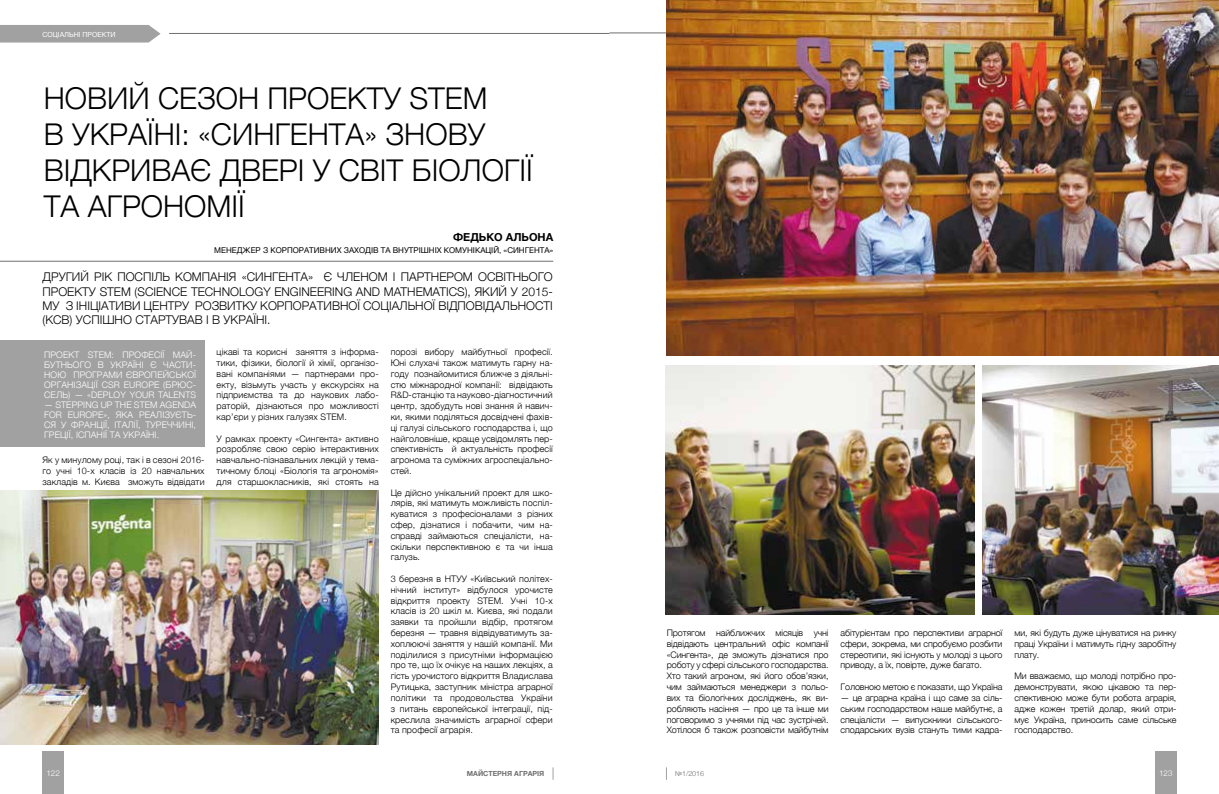
<style>
.page{position:relative;width:1219px;height:794px;background:#fff}
.page>*{position:absolute;margin:0;border:0;box-sizing:border-box;transform-origin:0 0}
.t1{font:300 30px/36px "Helvetica Neue";color:#000}
.t2{font:300 12px/14.4px "Helvetica Neue";color:#000;text-align:justify}
.t3{font:700 11px "Helvetica Neue";color:#000}
.t4{font:300 9px/10.8px "Helvetica Neue";letter-spacing:.01em;color:#000;text-align:justify}
.t5{font:300 9px/10px "Helvetica Neue";letter-spacing:.01em;color:#fff;text-align:justify}
.t6{font:300 9px "Helvetica Neue";letter-spacing:-.01em;color:#000}
.t7{font:8px "Helvetica Neue";color:#000}
.t8{font:300 8px "Helvetica Neue";color:#fff}
.t9{font:7px "Helvetica Neue";color:#fff}
.t10{font:700 7px "Helvetica Neue";color:#706f6f}
.t11{font:300 7px "Helvetica Neue";color:#706f6f}
</style>
<div class="page">
<hr style="left:0;top:261px;width:553px;height:1px;background:#706f6f">
<img style="left:0;top:491px;width:379px;height:253px">
<div style="left:0;top:340px;width:205px;height:106px;background:#a1a1a1"></div>
<img style="left:666px;top:366px;width:308px;height:248px">
<img style="left:983px;top:366px;width:236px;height:248px">
<svg style="left:0;top:25px;width:161px;height:18px;background:#a7a7a7"></svg>
<div style="left:43px;top:751px;width:21px;height:43px;background:#a1a1a1"></div>
<hr style="left:169px;top:33px;width:440px;height:1px;background:#706f6f">
<hr style="left:609px;top:33px;width:441px;height:1px;background:#706f6f">
<div style="left:1155px;top:751px;width:21px;height:43px;background:#a1a1a1"></div>
<svg style="left:553px;top:767px;width:1px;height:13px"></svg>
<svg style="left:666px;top:767px;width:1px;height:13px"></svg>
<img style="left:666px;top:0;width:553px;height:355px">
<p class="t9" style="left:43px;top:30px;width:74px">СОЦІАЛЬНІ ПРОЕКТИ</p>
<h1 class="t1" style="left:44px;top:79px;width:490px">НОВИЙ СЕЗОН ПРОЕКТУ STEM<br>В УКРАЇНІ: «СИНГЕНТА» ЗНОВУ<br>ВІДКРИВАЄ ДВЕРІ У СВІТ БІОЛОГІЇ<br>ТА АГРОНОМІЇ</h1>
<p class="t3" style="left:453px;top:228px;width:102px">ФЕДЬКО АЛЬОНА</p>
<p class="t7" style="left:214px;top:244px;width:341px">МЕНЕДЖЕР З КОРПОРАТИВНИХ ЗАХОДІВ ТА ВНУТРІШНІХ КОМУНІКАЦІЙ, «СИНГЕНТА»</p>
<p class="t2" style="left:43px;top:269px;width:512px">ДРУГИЙ РІК ПОСПІЛЬ КОМПАНІЯ «СИНГЕНТА» Є ЧЛЕНОМ І ПАРТНЕРОМ ОСВІТНЬОГО ПРОЕКТУ STEM (SCIENCE TECHNOLOGY ENGINEERING AND MATHEMATICS), ЯКИЙ У 2015- МУ З ІНІЦІАТИВИ ЦЕНТРУ РОЗВИТКУ КОРПОРАТИВНОЇ СОЦІАЛЬНОЇ ВІДПОВІДАЛЬНОСТІ (КСВ) УСПІШНО СТАРТУВАВ І В УКРАЇНІ.</p>
<p class="t5" style="left:44px;top:349px;width:153px">ПРОЕКТ STEM: ПРОФЕСІЇ МАЙ-БУТНЬОГО В УКРАЇНІ Є ЧАСТИ-НОЮ ПРОГРАМИ ЄВРОПЕЙСЬКОЇ ОРГАНІЗАЦІЇ CSR EUROPE (БРЮС-СЕЛЬ) — «DEPLOY YOUR TALENTS</p>
<p class="t5" style="left:44px;top:399px;width:153px">— STEPPING UP THE STEM AGENDA FOR EUROPE», ЯКА РЕАЛІЗУЄТЬ-СЯ У ФРАНЦІЇ, ІТАЛІЇ, ТУРЕЧЧИНІ, ГРЕЦІЇ, ІСПАНІЇ ТА УКРАЇНІ.</p>
<p class="t4" style="left:43px;top:454px;width:164px">Як у минулому році, так і в сезоні 2016- го учні 10-х класів із 20 навчальних закладів м. Києва зможуть відвідати</p>
<p class="t4" style="left:217px;top:346px;width:164px">цікаві та корисні заняття з інформа&shy;тики, фізики, біології й хімії, організо&shy;вані компаніями — партнерами про&shy;екту, візьмуть участь у екскурсіях на підприємства та до наукових лабо&shy;раторій, дізнаються про можливості кар’єри у різних галузях STEM.</p>
<p class="t4" style="left:217px;top:432px;width:164px">У рамках проекту «Сингента» активно розробляє свою серію інтерактивних навчально-пізнавальних лекцій у тема&shy;тичному блоці «Біологія та агрономія» для старшокласників, які стоять на</p>
<p class="t4" style="left:391px;top:346px;width:164px">порозі вибору майбутньої професії.<br>Юні слухачі також матимуть гарну на&shy;году познайомитися ближче з діяльні&shy;стю міжнародної компанії: відвідають R&amp;D-станцію та науково-діагностичний центр, здобудуть нові знання й навич&shy;ки, якими поділяться досвідчені фахів&shy;ці галузі сільського господарства і, що найголовніше, краще усвідомлять пер&shy;спективність й актуальність професії агронома та суміжних агроспеціально&shy;стей.</p>
<p class="t4" style="left:391px;top:486px;width:164px">Це дійсно унікальний проект для шко&shy;лярів, які матимуть можливість поспіл&shy;куватися з професіоналами з різних сфер, дізнатися і побачити, чим на&shy;справді займаються спеціалісти, на&shy;скільки перспективною є та чи інша галузь.</p>
<p class="t4" style="left:391px;top:573px;width:164px">3 березня в НТУУ «Київський політех&shy;нічний інститут» відбулося урочисте відкриття проекту STEM. Учні 10-х класів із 20 шкіл м. Києва, які подали заявки та пройшли відбір, протягом березня — травня відвідуватимуть за&shy;хоплюючі заняття у нашій компанії. Ми поділилися з присутніми інформацією про те, що їх очікує на наших лекціях, а гість урочистого відкриття Владислава Рутицька, заступник міністра аграрної політики та продовольства України з питань європейської інтеграції, під&shy;креслила значимість аграрної сфери та професії аграрія.</p>
<p class="t4" style="left:667px;top:627px;width:163px">Протягом найближчих місяців учні відвідають центральний офіс компанії «Сингента», де зможуть дізнатися про роботу у сфері сільського господарства.<br>Хто такий агроном, які його обов’язки, чим займаються менеджери з польо&shy;вих та біологічних досліджень, як ви&shy;робляють насіння — про це та інше ми поговоримо з учнями під час зустрічей.<br>Хотілося б також розповісти майбутнім</p>
<p class="t4" style="left:841px;top:627px;width:163px">абітурієнтам про перспективи аграрної сфери, зокрема, ми спробуємо розбити стереотипи, які існують у молоді з цього приводу, а їх, повірте, дуже багато.</p>
<p class="t6" style="left:841px;top:679px;width:163px">Головною метою є показати, що Україна</p>
<p class="t4" style="left:841px;top:692px;width:163px">— це аграрна країна і що саме за сіль&shy;ським господарством наше майбутнє, а спеціалісти — випускники сільського&shy;сподарських вузів стануть тими кадра-</p>
<p class="t4" style="left:1014px;top:627px;width:163px">ми, які будуть дуже цінуватися на ринку праці України і матимуть гідну заробітну плату.</p>
<p class="t4" style="left:1014px;top:670px;width:163px">Ми вважаємо, що молоді потрібно про&shy;демонструвати, якою цікавою та пер&shy;спективною може бути робота аграрія, адже кожен третій долар, який отри&shy;мує Україна, приносить саме сільське господарство.</p>
<p class="t8" style="left:46px;top:766px;width:15px">122</p>
<p class="t10" style="left:467px;top:768px;width:79px">МАЙСТЕРНЯ АГРАРІЯ</p>
<p class="t11" style="left:675px;top:768px;width:30px">№1/2016</p>
<p class="t8" style="left:1159px;top:766px;width:15px">123</p>
</div>
